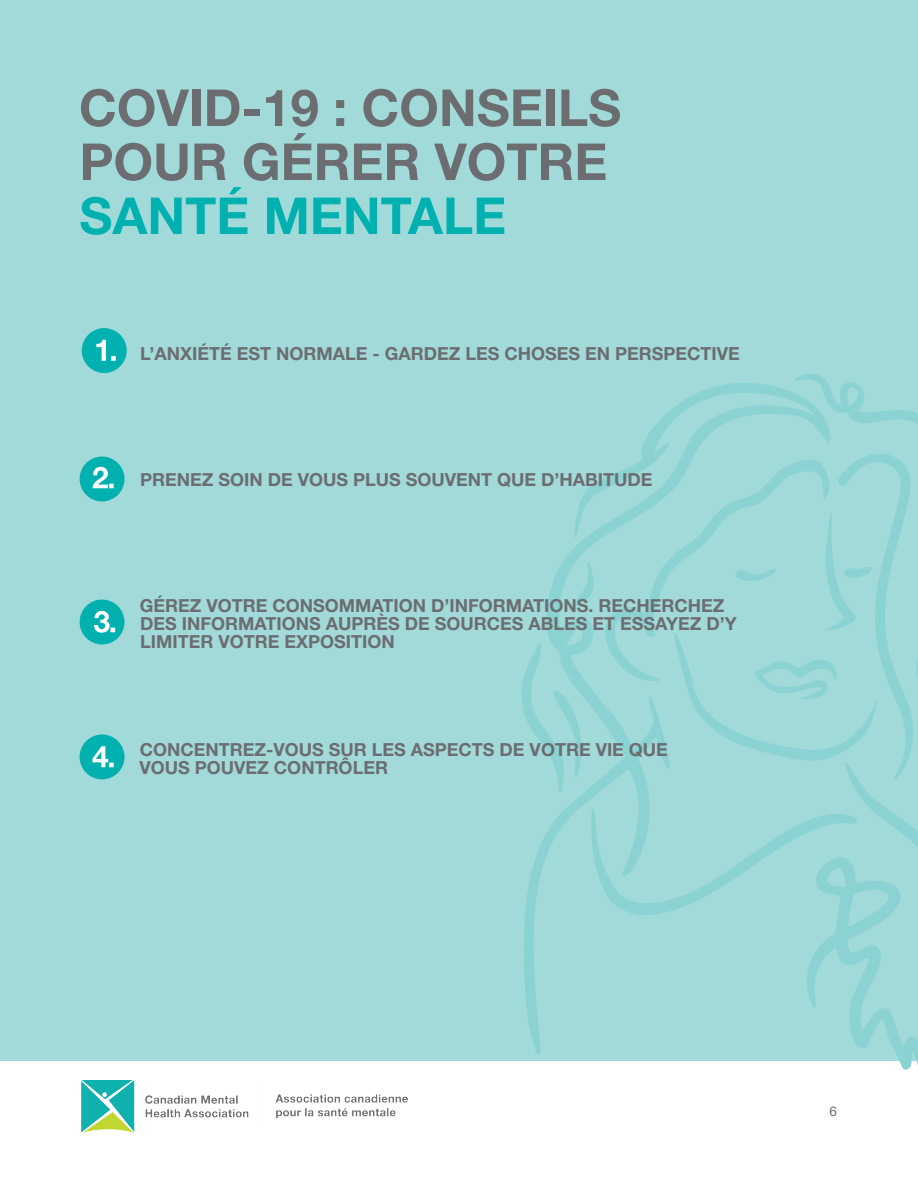
<style>
.page{position:relative;width:918px;height:1188px;background:#fff}
.page>*{position:absolute;margin:0;border:0;box-sizing:border-box;transform-origin:0 0}
.t1{font:700 51px/54px "Helvetica Neue LT Std";color:#6c6d70}
.t2{font:700 51px "Helvetica Neue LT Std";color:#00b1b0}
.t3{font:700 18px/18px "Helvetica Neue LT Std";color:#6c6d70}
.t4{font:13.5px "Helvetica Neue LT Std";color:#6c6d70}
</style>
<div class="page">
<img style="left:81px;top:1081px;width:327px;height:52px">
<div style="left:0;top:0;width:918px;height:1060px;background:#a2dada"></div>
<svg style="left:641px;top:383px;width:154px;height:70px"></svg>
<svg style="left:795px;top:374px;width:123px;height:70px"></svg>
<svg style="left:521px;top:453px;width:397px;height:617px"></svg>
<div style="left:82px;top:328px;width:45px;height:45px;background:#00b1b0;border-radius:50%"></div>
<div style="left:80px;top:457px;width:45px;height:44px;background:#00b1b0;border-radius:50%"></div>
<div style="left:80px;top:600px;width:45px;height:44px;background:#00b1b0;border-radius:50%"></div>
<div style="left:80px;top:734px;width:45px;height:45px;background:#00b1b0;border-radius:50%"></div>
<svg style="left:96px;top:340px;width:20px;height:21px"></svg>
<svg style="left:93px;top:467px;width:21px;height:21px"></svg>
<svg style="left:94px;top:611px;width:21px;height:22px"></svg>
<svg style="left:92px;top:746px;width:22px;height:21px"></svg>
<h1 class="t1" style="left:79px;top:80px;width:544px">COVID-19 : CONSEILS<br>POUR GÉRER VOTRE</h1>
<h1 class="t2" style="left:79px;top:184px;width:428px">SANTÉ MENTALE</h1>
<p class="t3" style="left:140px;top:344px;width:601px">L’ANXIÉTÉ EST NORMALE - GARDEZ LES CHOSES EN PERSPECTIVE</p>
<p class="t3" style="left:140px;top:470px;width:514px">PRENEZ SOIN DE VOUS PLUS SOUVENT QUE D’HABITUDE</p>
<p class="t3" style="left:140px;top:596px;width:599px">GÉREZ VOTRE CONSOMMATION D’INFORMATIONS. RECHERCHEZ<br>DES INFORMATIONS AUPRÈS DE SOURCES ABLES ET ESSAYEZ D’Y<br>LIMITER VOTRE EXPOSITION</p>
<p class="t3" style="left:140px;top:740px;width:530px">CONCENTREZ-VOUS SUR LES ASPECTS DE VOTRE VIE QUE<br>VOUS POUVEZ CONTRÔLER</p>
<p class="t4" style="left:829px;top:1103px;width:9px">6</p>
</div>
